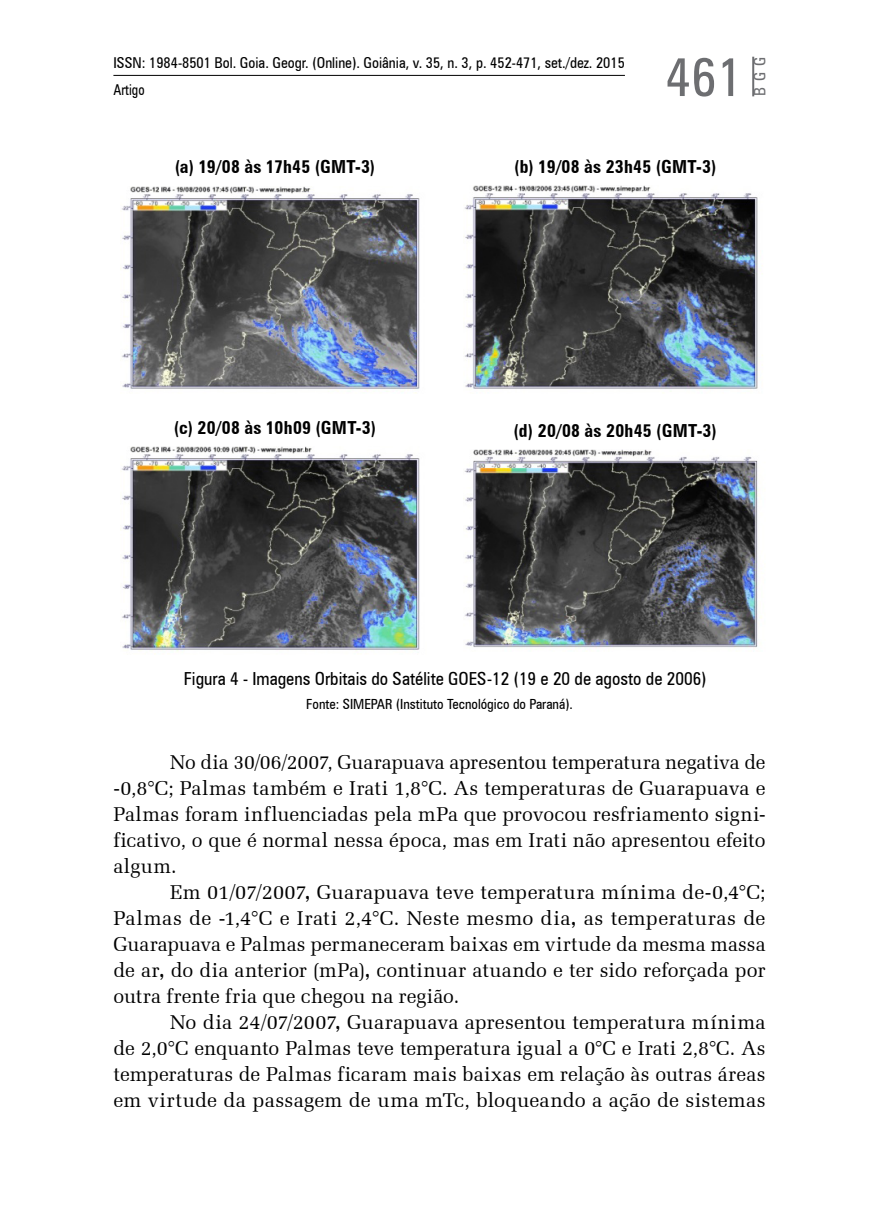
<style>
.page{position:relative;width:879px;height:1219px;background:#fff}
.page>*{position:absolute;margin:0;border:0;box-sizing:border-box;transform-origin:0 0}
.t1{font:condensed 54px "Zurich BT";color:#6d6e71}
.t2{font:20px/26px "Zapf Elliptical 711 BT";letter-spacing:.005em;color:#000;text-align:justify}
.t3{font:700 condensed 18px "Zurich BT";letter-spacing:.02em;color:#000}
.t4{font:condensed 18px "Zurich BT";color:#000}
.t5{font:condensed 16px "Zurich BT";color:#6d6e71}
.t6{font:condensed 15px/26.8px "Zurich BT";color:#000}
.t7{font:condensed 14px "Zurich BT";color:#000}
.s1{font-weight:700}
</style>
<div class="page">
<hr style="left:752px;top:57px;width:2px;height:39px;background:#6d6e71">
<hr style="left:113px;top:75px;width:512px;height:1px;background:#000">
<img style="left:122px;top:186px;width:298px;height:207px">
<img style="left:463px;top:186px;width:300px;height:206px">
<img style="left:120px;top:447px;width:300px;height:205px">
<img style="left:463px;top:450px;width:299px;height:200px">
<p class="t6" style="left:113px;top:49px;width:513px">ISSN: 1984-8501 Bol. Goia. Geogr. (Online). Goiânia, v. 35, n. 3, p. 452-471, set./dez. 2015<br>Artigo</p>
<h1 class="t1" style="left:665px;top:44px;width:79px">461</h1>
<p class="t5" style="left:750px;top:96px;width:41px;rotate:-90deg">BGG</p>
<p class="t3" style="left:175px;top:156px;width:202px">(a) 19/08 às 17h45 (GMT-3)</p>
<p class="t3" style="left:514px;top:155px;width:204px">(b) 19/08 às 23h45 (GMT-3)</p>
<p class="t3" style="left:174px;top:416px;width:204px">(c) 20/08 às 10h09 (GMT-3)</p>
<p class="t3" style="left:513px;top:419px;width:205px">(d) 20/08 às 20h45 (GMT-3)</p>
<p class="t4" style="left:184px;top:668px;width:524px">Figura 4 - Imagens Orbitais do Satélite GOES-12 (19 e 20 de agosto de 2006)</p>
<p class="t7" style="left:306px;top:695px;width:268px">Fonte: SIMEPAR (Instituto Tecnológico do Paraná).</p>
<p class="t2" style="left:113px;top:749px;width:654px;text-indent:57px">No dia 30/06/2007, Guarapuava apresentou temperatura negativa de -0,8°C; Palmas também e Irati 1,8°C. As temperaturas de Guarapuava e Palmas foram influenciadas pela mPa que provocou resfriamento signi&shy;ficativo, o que é normal nessa época, mas em Irati não apresentou efeito algum.</p>
<p class="t2" style="left:113px;top:879px;width:653px;text-indent:57px">Em 01/07/2007<span class="s1">,</span> Guarapuava teve temperatura mínima de-0,4°C; Palmas de -1,4°C e Irati 2,4°C. Neste mesmo dia<span class="s1">,</span> as temperaturas de Guarapuava e Palmas permaneceram baixas em virtude da mesma massa de ar<span class="s1">,</span> do dia anterior (mPa)<span class="s1">,</span> continuar atuando e ter sido reforçada por outra frente fria que chegou na região.</p>
<p class="t2" style="left:113px;top:1009px;width:654px;text-indent:57px">No dia 24/07/2007<span class="s1">,</span> Guarapuava apresentou temperatura mínima de 2,0°C enquanto Palmas teve temperatura igual a 0°C e Irati 2,8°C. As temperaturas de Palmas ficaram mais baixas em relação às outras áreas em virtude da passagem de uma mTc, bloqueando a ação de sistemas</p>
</div>
